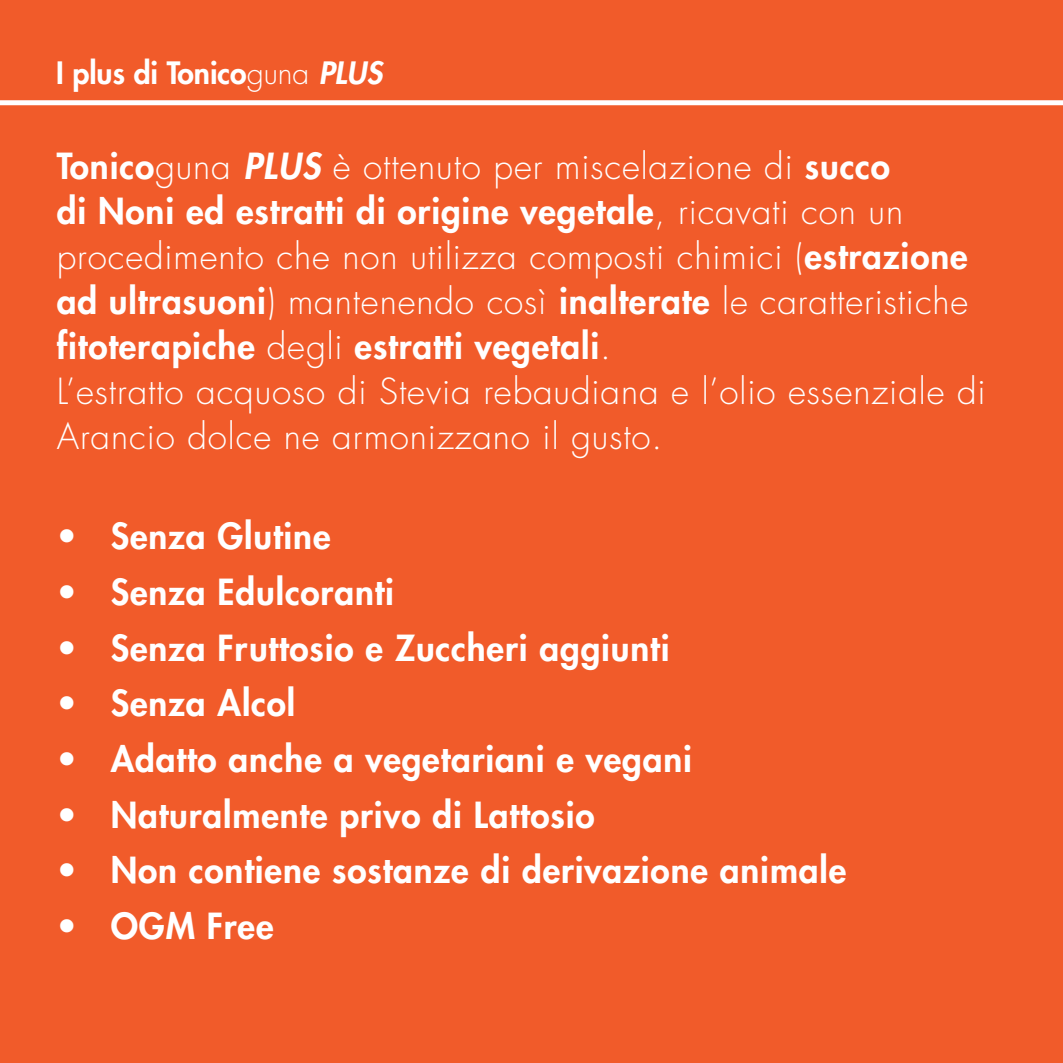
<style>
.page{position:relative;width:1063px;height:1063px;background:#f15b2a}
.page>*{position:absolute;margin:0;border:0;box-sizing:border-box;transform-origin:0 0}
.t1{font:300 35px/45px "Futura LT";letter-spacing:.025em;color:#fff}
.t2{font:800 35px "Futura LT";letter-spacing:.025em;color:#fff}
.t3{font:800 30px "Futura LT";color:#fff}
.s1{font-weight:300}
.s2{font-style:italic}
.s3{font-weight:800}
.s4{font-weight:800;font-style:italic}
</style>
<div class="page">
<div style="left:0;top:100px;width:1063px;height:5px;background:#fff"></div>
<p class="t3" style="left:56px;top:53px;width:327px">I plus di Tonico<span class="s1">guna</span> <span class="s2">PLUS</span></p>
<p class="t1" style="left:57px;top:145px;width:931px"><span class="s3">Tonico</span>guna <span class="s4">PLUS</span> è ottenuto per miscelazione di <span class="s3">succo<br>di Noni ed estratti di origine vegetale</span>, ricavati con un procedimento che non utilizza composti chimici (<span class="s3">estrazione ad ultrasuoni</span>) mantenendo così <span class="s3">inalterate</span> le caratteristiche <span class="s3">fitoterapiche</span> degli <span class="s3">estratti vegetali</span>.<br>L’estratto acquoso di Stevia rebaudiana e l’olio essenziale di Arancio dolce ne armonizzano il gusto.</p>
<p class="t2" style="left:57px;top:513px;width:275px">• Senza Glutine</p>
<p class="t2" style="left:57px;top:569px;width:339px">• Senza Edulcoranti</p>
<p class="t2" style="left:57px;top:624px;width:614px">• Senza Fruttosio e Zuccheri aggiunti</p>
<p class="t2" style="left:57px;top:680px;width:240px">• Senza Alcol</p>
<p class="t2" style="left:57px;top:736px;width:637px">• Adatto anche a vegetariani e vegani</p>
<p class="t2" style="left:57px;top:791px;width:539px">• Naturalmente privo di Lattosio</p>
<p class="t2" style="left:57px;top:847px;width:791px">• Non contiene sostanze di derivazione animale</p>
<p class="t2" style="left:57px;top:902px;width:218px">• OGM Free</p>
</div>
